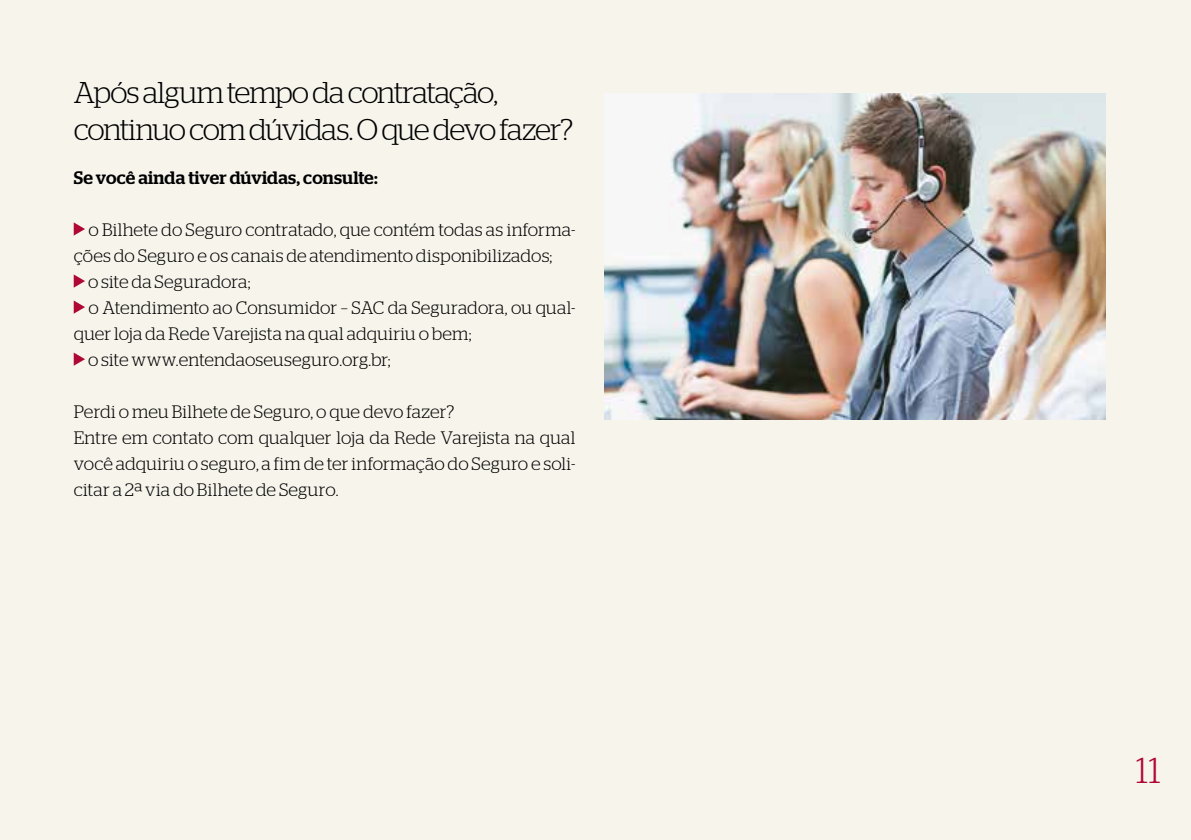
<style>
.page{position:relative;width:1191px;height:840px;background:#fff}
.page>*{position:absolute;margin:0;border:0;box-sizing:border-box;transform-origin:0 0}
.t1{font:300 36px "Stag";color:#b00835}
.t2{font:300 30px/36px "Stag";letter-spacing:-.045em;color:#000}
.t3{font:300 18px/26px "Stag";letter-spacing:.005em;color:#000}
.t4{font:500 18px "Stag";letter-spacing:.01em;color:#000}
</style>
<div class="page">
<div style="left:0;top:0;width:1191px;height:839px;background:#f7f4ec"></div>
<svg style="left:74px;top:222px;width:11px;height:13px"></svg>
<svg style="left:74px;top:274px;width:11px;height:13px"></svg>
<svg style="left:74px;top:300px;width:11px;height:13px"></svg>
<svg style="left:74px;top:352px;width:11px;height:13px"></svg>
<img style="left:604px;top:94px;width:502px;height:326px">
<h2 class="t2" style="left:74px;top:74px;width:501px">Após algum tempo da contratação, continuo com dúvidas. O que devo fazer?</h2>
<p class="t4" style="left:74px;top:166px;width:306px">Se você ainda tiver dúvidas, consulte:</p>
<p class="t3" style="left:88px;top:216px;width:489px">o Bilhete do Seguro contratado, que contém todas as informa-</p>
<p class="t3" style="left:74px;top:242px;width:480px">ções do Seguro e os canais de atendimento disponibilizados;</p>
<p class="t3" style="left:88px;top:268px;width:164px">o site da Seguradora;</p>
<p class="t3" style="left:89px;top:294px;width:488px">o Atendimento ao Consumidor – SAC da Seguradora, ou qual-</p>
<p class="t3" style="left:74px;top:320px;width:399px">quer loja da Rede Varejista na qual adquiriu o bem;</p>
<p class="t3" style="left:88px;top:346px;width:304px">o site www.entendaoseuseguro.org.br;</p>
<p class="t3" style="left:74px;top:398px;width:503px">Perdi o meu Bilhete de Seguro, o que devo fazer?<br>Entre em contato com qualquer loja da Rede Varejista na qual você adquiriu o seguro, a fim de ter informação do Seguro e soli&shy;citar a 2ª via do Bilhete de Seguro.</p>
<h1 class="t1" style="left:1136px;top:749px;width:26px">11</h1>
</div>
